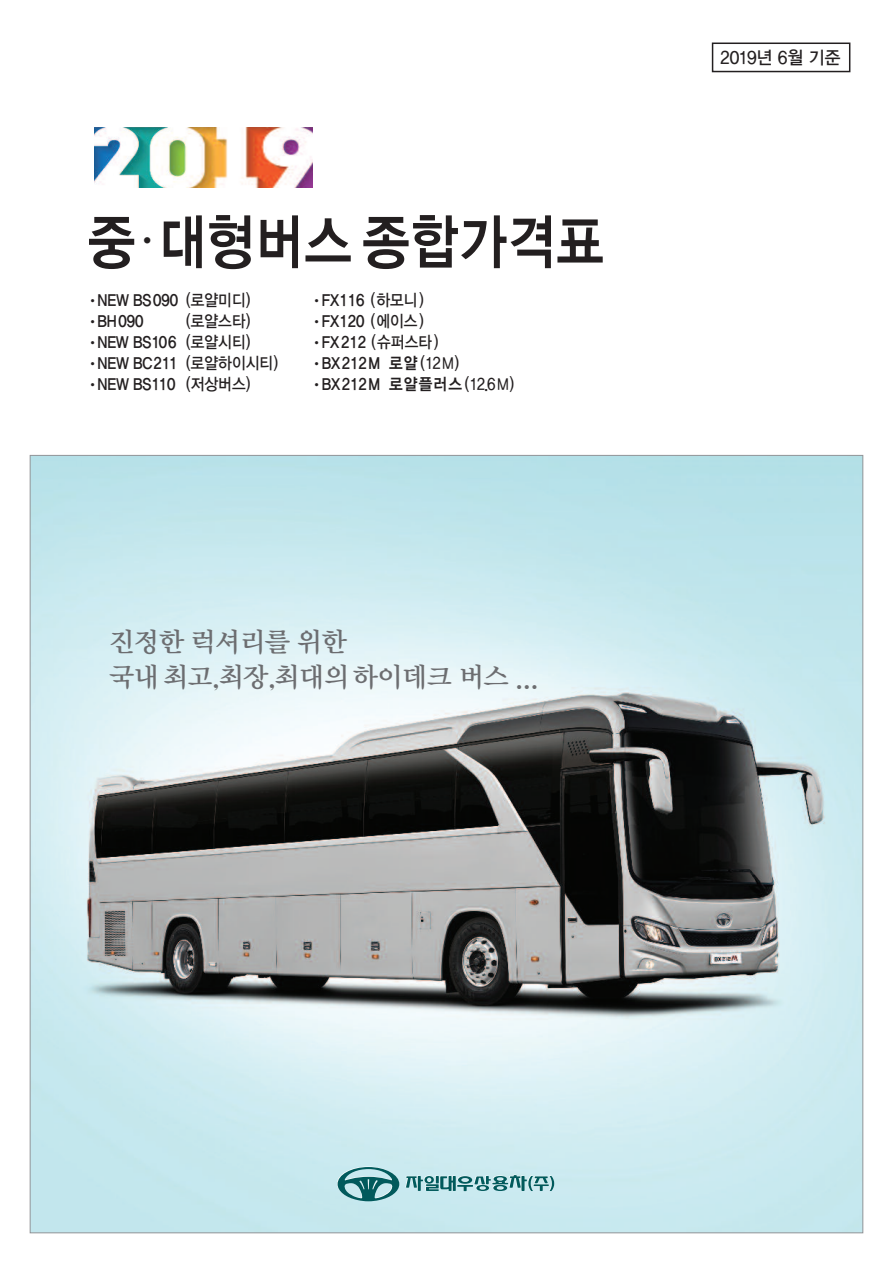
<style>
.page{position:relative;width:893px;height:1263px;background:#fff}
.page>*{position:absolute;margin:0;border:0;box-sizing:border-box;transform-origin:0 0}
.t1{font:60px "YDIYGO340";letter-spacing:.025em;color:#231f20;scale:.86 1}
.t2{font:27px/34.5px "YDIY Mj O340";letter-spacing:-.025em;color:#6c6d70}
.t3{font:18px "YDIYGO330";color:#231f20;scale:.95 1}
.t4{font:16.5px "YDIYGO340";color:#231f20;scale:.9 1}
.t5{font:16.5px "YDIYGO340";letter-spacing:.08em;color:#231f20;scale:.9 1}
.t6{font:16.5px "YDIYGO330";letter-spacing:.005em;color:#231f20;scale:.9 1}
.t7{font:16.5px "YDIYGO340";letter-spacing:.04em;color:#231f20;scale:.9 1}
.s1{font-family:"YDIYGO330"}
.s2{font-family:"YDIYGO340"}
</style>
<div class="page">
<img style="left:32px;top:457px;width:829px;height:774px">
<svg style="left:337px;top:1166px;width:62px;height:35px;background:#71a9ad"></svg>
<svg style="left:405px;top:1174px;width:149px;height:17px;background:#7db1b4"></svg>
<img style="left:94px;top:128px;width:219px;height:60px">
<div style="left:712px;top:43px;width:138px;height:29px;border:2px solid #231f20"></div>
<h1 class="t1" style="left:88px;top:207px;width:601px">중 <sup>●</sup> 대형버스 종합가격표</h1>
<p class="t4" style="left:90px;top:290px;width:179px"><sup>●</sup> NEW BS090 <span class="s1">(로얄미디)</span></p>
<p class="t4" style="left:90px;top:311px;width:60px"><sup>●</sup> BH090</p>
<p class="t6" style="left:186px;top:312px;width:73px">(로얄스타)</p>
<p class="t4" style="left:90px;top:332px;width:179px"><sup>●</sup> NEW BS106 <span class="s1">(로얄시티)</span></p>
<p class="t4" style="left:90px;top:353px;width:210px"><sup>●</sup> NEW BC211 <span class="s1">(로얄하이시티)</span></p>
<p class="t4" style="left:90px;top:374px;width:179px"><sup>●</sup> NEW BS110 <span class="s1">(저상버스)</span></p>
<p class="t4" style="left:315px;top:290px;width:123px"><sup>●</sup> FX116 <span class="s1">(하모니)</span></p>
<p class="t4" style="left:315px;top:311px;width:123px"><sup>●</sup> FX120 <span class="s1">(에이스)</span></p>
<p class="t6" style="left:315px;top:333px;width:139px"><sup>●</sup> <span class="s2">FX212</span> (슈퍼스타)</p>
<p class="t7" style="left:315px;top:353px;width:162px"><sup>●</sup> BX212M 로얄<span class="s1">(12M)</span></p>
<p class="t5" style="left:315px;top:374px;width:223px"><sup>●</sup> BX212M 로얄플러스<span class="s1">(12.6M)</span></p>
<h2 class="t2" style="left:109px;top:625px;width:433px">진정한 럭셔리를 위한 국내최고,최장,최대의하이데크 버스 ...</h2>
<p class="t3" style="left:720px;top:47px;width:128px">2019년 6월 기준</p>
</div>
